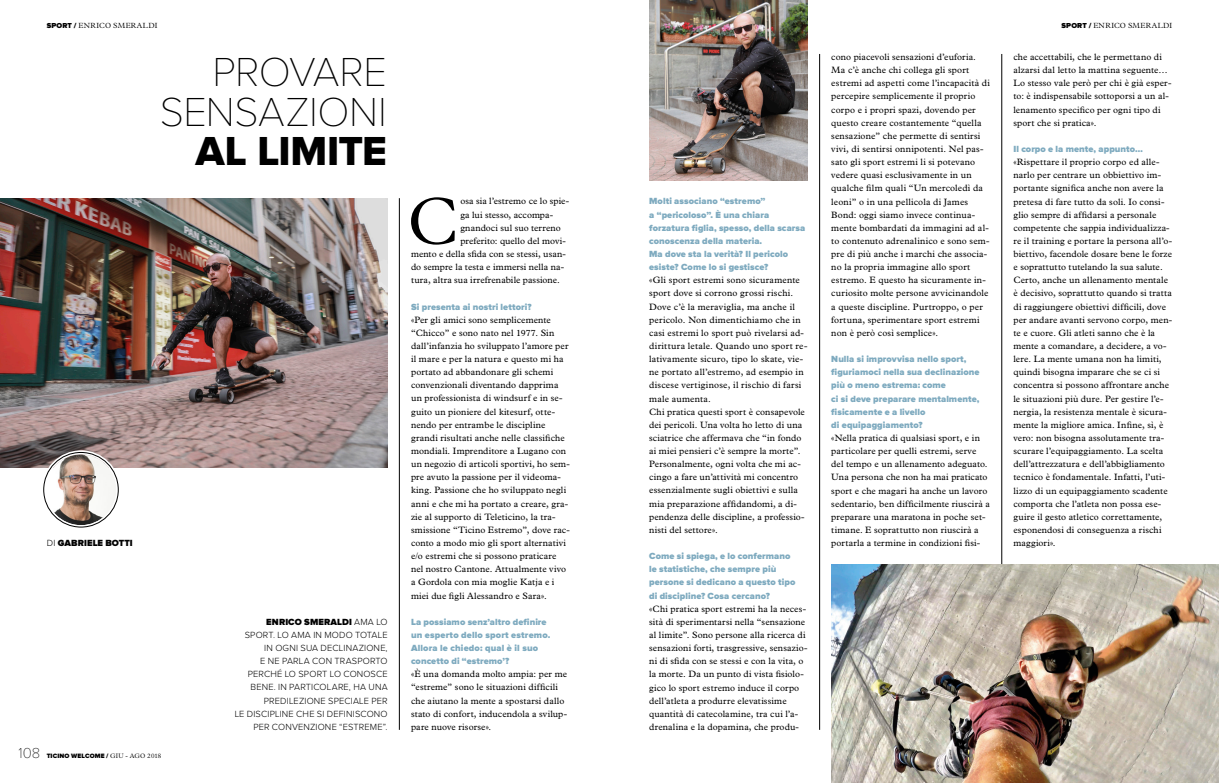
<style>
.page{position:relative;width:1219px;height:783px;background:#fff}
.page>*{position:absolute;margin:0;border:0;box-sizing:border-box;transform-origin:0 0}
.t1{font:300 67px "Plantin";color:#000}
.t2{font:100 42px/39.4px "Proxima Nova";letter-spacing:-.01em;color:#000;text-align:right}
.t3{font:42px "Proxima Nova Extrabld";letter-spacing:-.015em;color:#000}
.t4{font:100 15px "Proxima Nova";color:#000}
.t5{font:9.2px/13.1px "Plantin Std";letter-spacing:.015em;color:#000}
.t6{font:900 9.2px/13.1px "Proxima Nova";letter-spacing:.005em;color:#7eaabf}
.t7{font:300 9.2px/13.1px "Proxima Nova";letter-spacing:.015em;color:#000;text-align:right}
.t8{font:900 9.2px "Proxima Nova";letter-spacing:.01em;color:#000}
.t9{font:300 7.5px "Plantin";letter-spacing:.045em;color:#000}
.t10{font:900 6.5px "Proxima Nova";letter-spacing:.02em;color:#000}
.s1{font-family:"Proxima Nova";font-weight:900}
.s2{font-weight:300}
.s3{font-weight:900}
.s4{font-family:"Plantin";font-weight:300}
</style>
<div class="page">
<hr style="left:819px;top:54px;width:1px;height:675px;background:#000">
<hr style="left:1002px;top:54px;width:1px;height:675px;background:#000">
<hr style="left:399px;top:198px;width:1px;height:531px;background:#000">
<img style="left:649px;top:0;width:159px;height:180px">
<img style="left:831px;top:565px;width:388px;height:217px">
<img style="left:0;top:198px;width:388px;height:269px">
<img style="left:48px;top:454px;width:68px;height:70px">
<div style="left:42px;top:450px;width:78px;height:79px;border:4px solid #fff;border-radius:50%"></div>
<div style="left:44px;top:452px;width:74px;height:75px;border:1px solid #000;border-radius:50%"></div>
<p class="t9" style="left:47px;top:22px;width:112px"><span class="s1">SPORT /</span> ENRICO SMERALDI</p>
<p class="t9" style="left:1061px;top:22px;width:112px"><span class="s1">SPORT /</span> ENRICO SMERALDI</p>
<h2 class="t2" style="left:160px;top:53px;width:229px">PROVARE<br>SENSAZIONI</h2>
<h2 class="t3" style="left:196px;top:132px;width:193px">AL LIMITE</h2>
<p class="t8" style="left:47px;top:538px;width:88px"><span class="s2">DI</span> GABRIELE BOTTI</p>
<p class="t7" style="left:235px;top:615px;width:154px"><span class="s3">ENRICO SMERALDI</span> AMA LO<br>SPORT. LO AMA IN MODO TOTALE<br>IN OGNI SUA DECLINAZIONE,<br>E NE PARLA CON TRASPORTO<br>PERCHÉ LO SPORT LO CONOSCE<br>BENE. IN PARTICOLARE, HA UNA<br>PREDILEZIONE SPECIALE PER<br>LE DISCIPLINE CHE SI DEFINISCONO<br>PER CONVENZIONE “ESTREME”.</p>
<h3 class="t4" style="left:19px;top:744px;width:23px">108</h3>
<p class="t10" style="left:47px;top:752px;width:116px">TICINO WELCOME / <span class="s4">GIU - AGO 2018</span></p>
<h1 class="t1" style="left:407px;top:183px;width:53px">C</h1>
<p class="t5" style="left:460px;top:195px;width:110px">osa sia l’estremo ce lo spie-</p>
<p class="t5" style="left:460px;top:208px;width:94px">ga lui stesso, accompa-</p>
<p class="t5" style="left:460px;top:221px;width:102px">gnandoci sul suo terreno</p>
<p class="t5" style="left:460px;top:234px;width:107px">preferito: quello del movi-</p>
<p class="t5" style="left:411px;top:247px;width:156px">mento e della sfida con se stessi, usan-</p>
<p class="t5" style="left:411px;top:260px;width:154px">do sempre la testa e immersi nella na-</p>
<p class="t5" style="left:411px;top:273px;width:150px">tura, altra sua irrefrenabile passione.</p>
<p class="t6" style="left:411px;top:300px;width:122px">Si presenta ai nostri lettori?</p>
<p class="t5" style="left:411px;top:313px;width:160px">«Per gli amici sono semplicemente “Chicco” e sono nato nel 1977. Sin dall’infanzia ho sviluppato l’amore per il mare e per la natura e questo mi ha portato ad abbandonare gli schemi convenzionali diventando dapprima un professionista di windsurf e in se&shy;guito un pioniere del kitesurf, otte&shy;nendo per entrambe le discipline grandi risultati anche nelle classifiche mondiali. Imprenditore a Lugano con un negozio di articoli sportivi, ho sem&shy;pre avuto la passione per il videoma&shy;king. Passione che ho sviluppato negli anni e che mi ha portato a creare, gra&shy;zie al supporto di Teleticino, la tra&shy;smissione “Ticino Estremo”, dove rac&shy;conto a modo mio gli sport alternativi e/o estremi che si possono praticare nel nostro Cantone. Attualmente vivo a Gordola con mia moglie Katja e i miei due figli Alessandro e Sara».</p>
<p class="t6" style="left:411px;top:615px;width:141px">La possiamo senz’altro definire un esperto dello sport estremo.<br>Allora le chiedo: qual è il suo concetto di “estremo’?</p>
<p class="t5" style="left:411px;top:667px;width:158px">«È una domanda molto ampia: per me “estreme” sono le situazioni difficili che aiutano la mente a spostarsi dallo stato di confort, inducendola a svilup&shy;pare nuove risorse».</p>
<p class="t6" style="left:649px;top:195px;width:158px">Molti associano “estremo”<br>a “pericoloso”. È una chiara forzatura figlia, spesso, della scarsa conoscenza della materia.<br>Ma dove sta la verità? Il pericolo esiste? Come lo si gestisce?</p>
<p class="t5" style="left:649px;top:273px;width:160px">«Gli sport estremi sono sicuramente sport dove si corrono grossi rischi.<br>Dove c’è la meraviglia, ma anche il pericolo. Non dimentichiamo che in casi estremi lo sport può rivelarsi ad&shy;dirittura letale. Quando uno sport re&shy;lativamente sicuro, tipo lo skate, vie&shy;ne portato all’estremo, ad esempio in discese vertiginose, il rischio di farsi male aumenta.<br>Chi pratica questi sport è consapevole dei pericoli. Una volta ho letto di una sciatrice che affermava che “in fondo ai miei pensieri c’è sempre la morte”.<br>Personalmente, ogni volta che mi ac&shy;cingo a fare un’attività mi concentro essenzialmente sugli obiettivi e sulla mia preparazione affidandomi, a di&shy;pendenza delle discipline, a professio&shy;nisti del settore».</p>
<p class="t6" style="left:649px;top:549px;width:148px">Come si spiega, e lo confermano le statistiche, che sempre più persone si dedicano a questo tipo di discipline? Cosa cercano?</p>
<p class="t5" style="left:649px;top:602px;width:160px">«Chi pratica sport estremi ha la neces&shy;sità di sperimentarsi nella “sensazione al limite”. Sono persone alla ricerca di sensazioni forti, trasgressive, sensazio&shy;ni di sfida con se stessi e con la vita, o la morte. Da un punto di vista fisiolo&shy;gico lo sport estremo induce il corpo dell’atleta a produrre elevatissime quantità di catecolamine, tra cui l’a&shy;drenalina e la dopamina, che produ-</p>
<p class="t5" style="left:831px;top:50px;width:160px">cono piacevoli sensazioni d’euforia.<br>Ma c’è anche chi collega gli sport estremi ad aspetti come l’incapacità di percepire semplicemente il proprio corpo e i propri spazi, dovendo per questo creare costantemente “quella sensazione” che permette di sentirsi vivi, di sentirsi onnipotenti. Nel pas&shy;sato gli sport estremi li si potevano vedere quasi esclusivamente in un qualche film quali “Un mercoledì da leoni” o in una pellicola di James Bond: oggi siamo invece continua&shy;mente bombardati da immagini ad al&shy;to contenuto adrenalinico e sono sem&shy;pre di più anche i marchi che associa&shy;no la propria immagine allo sport estremo. E questo ha sicuramente in&shy;curiosito molte persone avvicinandole a queste discipline. Purtroppo, o per fortuna, sperimentare sport estremi non è però così semplice».</p>
<p class="t6" style="left:831px;top:353px;width:150px">Nulla si improvvisa nello sport, figuriamoci nella sua declinazione più o meno estrema: come<br>ci si deve preparare mentalmente, fisicamente e a livello<br>di equipaggiamento?</p>
<p class="t5" style="left:831px;top:431px;width:160px">«Nella pratica di qualsiasi sport, e in particolare per quelli estremi, serve del tempo e un allenamento adeguato.<br>Una persona che non ha mai praticato sport e che magari ha anche un lavoro sedentario, ben difficilmente riuscirà a preparare una maratona in poche set&shy;timane. E soprattutto non riuscirà a portarla a termine in condizioni fisi-</p>
<p class="t5" style="left:1013px;top:50px;width:159px">che accettabili, che le permettano di alzarsi dal letto la mattina seguente… Lo stesso vale però per chi è già esper&shy;to: è indispensabile sottoporsi a un al&shy;lenamento specifico per ogni tipo di sport che si pratica».</p>
<p class="t6" style="left:1013px;top:143px;width:131px">Il corpo e la mente, appunto…</p>
<p class="t5" style="left:1013px;top:155px;width:160px">«Rispettare il proprio corpo ed alle&shy;narlo per centrare un obbiettivo im&shy;portante significa anche non avere la pretesa di fare tutto da soli. Io consi&shy;glio sempre di affidarsi a personale competente che sappia individualizza&shy;re il training e portare la persona all’o&shy;biettivo, facendole dosare bene le forze e soprattutto tutelando la sua salute.<br>Certo, anche un allenamento mentale è decisivo, soprattutto quando si tratta di raggiungere obiettivi difficili, dove per andare avanti servono corpo, men&shy;te e cuore. Gli atleti sanno che è la mente a comandare, a decidere, a vo&shy;lere. La mente umana non ha limiti, quindi bisogna imparare che se ci si concentra si possono affrontare anche le situazioni più dure. Per gestire l’e&shy;nergia, la resistenza mentale è sicura&shy;mente la migliore amica. Infine, sì, è vero: non bisogna assolutamente tra&shy;scurare l’equipaggiamento. La scelta dell’attrezzatura e dell’abbigliamento tecnico è fondamentale. Infatti, l’uti&shy;lizzo di un equipaggiamento scadente comporta che l’atleta non possa ese&shy;guire il gesto atletico correttamente, esponendosi di conseguenza a rischi maggiori».</p>
</div>
